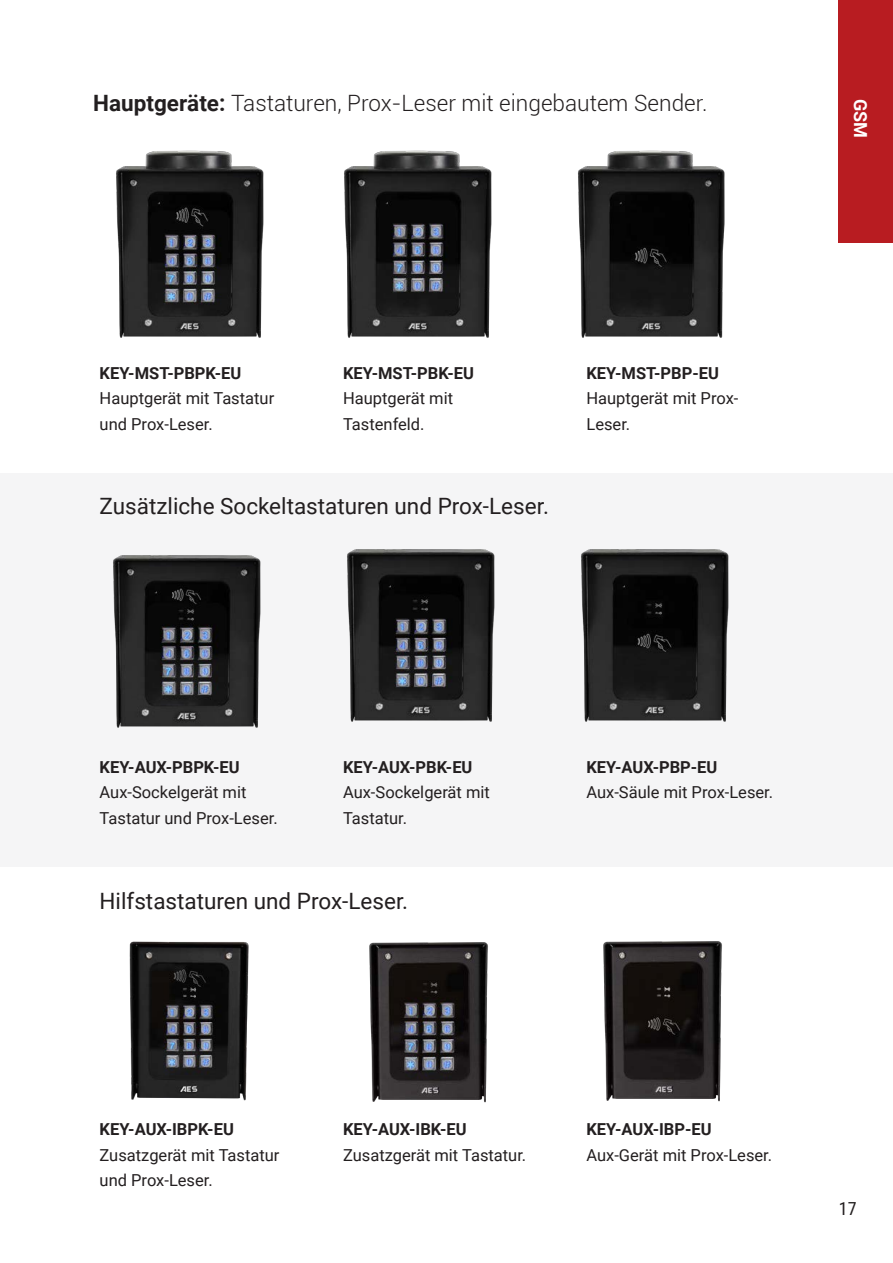
<style>
.page{position:relative;width:893px;height:1263px;background:#fff}
.page>*{position:absolute;margin:0;border:0;box-sizing:border-box;transform-origin:0 0}
.t1{font:22.5px "Roboto";color:#231f20}
.t2{font:300 22.5px "Roboto";color:#231f20}
.t3{font:700 18px "Roboto";color:#fff}
.t4{font:18px "Roboto Condensed";color:#231f20}
.t5{font:16.5px/25.5px "Roboto";color:#231f20}
.t6{font:700 16.5px "Roboto";color:#231f20}
.s1{font-weight:700}
</style>
<div class="page">
<div style="left:0;top:473px;width:893px;height:393px;background:#f5f5f6"></div>
<div style="left:839px;top:0;width:54px;height:243px;background:#b81c21"></div>
<img style="left:129px;top:941px;width:120px;height:160px">
<img style="left:116px;top:150px;width:148px;height:188px">
<img style="left:113px;top:555px;width:148px;height:173px">
<img style="left:578px;top:150px;width:147px;height:188px">
<img style="left:581px;top:549px;width:148px;height:173px">
<img style="left:344px;top:150px;width:148px;height:188px">
<img style="left:347px;top:549px;width:148px;height:173px">
<img style="left:603px;top:941px;width:119px;height:161px">
<img style="left:369px;top:942px;width:119px;height:161px">
<p class="t2" style="left:93px;top:87px;width:616px"><span class="s1">Hauptgeräte:</span> Tastaturen, Prox-Leser mit eingebautem Sender.</p>
<p class="t6" style="left:100px;top:361px;width:143px">KEY-MST-PBPK-EU</p>
<p class="t5" style="left:100px;top:385px;width:176px">Hauptgerät mit Tastatur und Prox-Leser.</p>
<p class="t6" style="left:343px;top:361px;width:133px">KEY-MST-PBK-EU</p>
<p class="t5" style="left:343px;top:385px;width:112px">Hauptgerät mit<br>Tastenfeld.</p>
<p class="t1" style="left:100px;top:490px;width:451px">Zusätzliche Sockeltastaturen und Prox-Leser.</p>
<p class="t6" style="left:586px;top:361px;width:134px">KEY-MST-PBP-EU</p>
<p class="t5" style="left:586px;top:385px;width:153px">Hauptgerät mit Prox-<br>Leser.</p>
<p class="t3" style="left:873px;top:99px;width:41px;rotate:90deg">GSM</p>
<p class="t6" style="left:100px;top:755px;width:142px">KEY-AUX-PBPK-EU</p>
<p class="t5" style="left:100px;top:779px;width:180px">Aux-Sockelgerät mit<br>Tastatur und Prox-Leser.</p>
<p class="t6" style="left:343px;top:755px;width:131px">KEY-AUX-PBK-EU</p>
<p class="t5" style="left:343px;top:779px;width:148px">Aux-Sockelgerät mit<br>Tastatur.</p>
<p class="t1" style="left:100px;top:885px;width:310px">Hilfstastaturen und Prox-Leser.</p>
<p class="t6" style="left:586px;top:755px;width:132px">KEY-AUX-PBP-EU</p>
<p class="t5" style="left:586px;top:779px;width:188px">Aux-Säule mit Prox-Leser.</p>
<p class="t6" style="left:100px;top:1118px;width:136px">KEY-AUX-IBPK-EU</p>
<p class="t5" style="left:100px;top:1141px;width:181px">Zusatzgerät mit Tastatur und Prox-Leser.</p>
<p class="t6" style="left:343px;top:1118px;width:125px">KEY-AUX-IBK-EU</p>
<p class="t5" style="left:343px;top:1141px;width:185px">Zusatzgerät mit Tastatur.</p>
<p class="t6" style="left:586px;top:1118px;width:127px">KEY-AUX-IBP-EU</p>
<p class="t5" style="left:586px;top:1141px;width:187px">Aux-Gerät mit Prox-Leser.</p>
<p class="t4" style="left:839px;top:1196px;width:19px">17</p>
</div>
